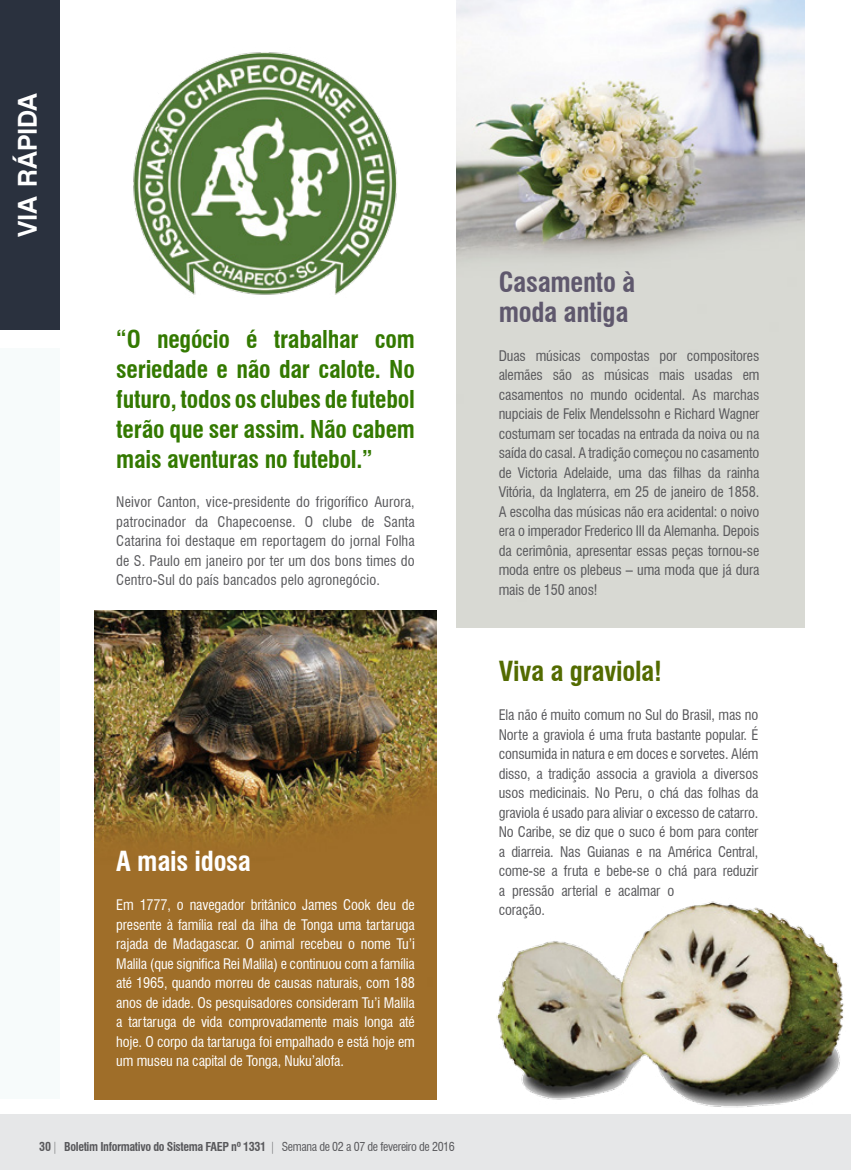
<style>
.page{position:relative;width:851px;height:1170px;background:#fff}
.page>*{position:absolute;margin:0;border:0;box-sizing:border-box;transform-origin:0 0}
.t1{font:700 condensed 27px/30px "Swiss 721 BT";letter-spacing:-.01em;color:#5f586d}
.t2{font:700 condensed 27px "Swiss 721 BT";letter-spacing:-.01em;color:#536b00}
.t3{font:700 condensed 27px "Swiss 721 BT";letter-spacing:-.01em;color:#fff}
.t4{font:27px "Chalet New York Nineteen Eighty";color:#fff}
.t5{font:700 condensed 24px/30px "Swiss 721 BT";letter-spacing:-.01em;color:#337900;text-align:justify}
.t6{font:condensed 14.25px/19.5px "Swiss 721 BT";letter-spacing:-.01em;color:#58585b;text-align:justify}
.t7{font:condensed 14.25px/19.5px "Swiss 721 BT";letter-spacing:-.01em;color:#fff;text-align:justify}
.t8{font:700 condensed 12px "Swiss 721 BT";letter-spacing:-.03em;color:#58585b}
.s1{font-weight:400}
</style>
<div class="page">
<div style="left:0;top:1113px;width:850px;height:56px;background:#e6e7e8"></div>
<img style="left:456px;top:0;width:348px;height:627px">
<div style="left:0;top:349px;width:59px;height:749px;background:#f7fbfb"></div>
<div style="left:0;top:0;width:60px;height:330px;background:#2a313e"></div>
<img style="left:133px;top:52px;width:264px;height:243px">
<img style="left:94px;top:610px;width:342px;height:488px">
<img style="left:471px;top:901px;width:379px;height:213px">
<h1 class="t4" style="left:11px;top:237px;width:146px;rotate:-90deg">VIA RÁPIDA</h1>
<h2 class="t5" style="left:116px;top:324px;width:300px">“O negócio é trabalhar com seriedade e não dar calote. No futuro, todos os clubes de futebol terão que ser assim. Não cabem mais aventuras no futebol.”</h2>
<p class="t6" style="left:116px;top:492px;width:300px">Neivor Canton, vice-presidente do frigorífico Aurora, patrocinador da Chapecoense. O clube de Santa Catarina foi destaque em reportagem do jornal Folha de S. Paulo em janeiro por ter um dos bons times do Centro-Sul do país bancados pelo agronegócio.</p>
<h1 class="t3" style="left:116px;top:844px;width:136px">A mais idosa</h1>
<p class="t7" style="left:116px;top:895px;width:300px">Em 1777, o navegador britânico James Cook deu de presente à família real da ilha de Tonga uma tartaruga rajada de Madagascar. O animal recebeu o nome Tu’i Malila (que significa Rei Malila) e continuou com a família até 1965, quando morreu de causas naturais, com 188 anos de idade. Os pesquisadores consideram Tu’i Malila a tartaruga de vida comprovadamente mais longa até hoje. O corpo da tartaruga foi empalhado e está hoje em um museu na capital de Tonga, Nuku’alofa.</p>
<p class="t8" style="left:39px;top:1138px;width:417px">30 <span class="s1">|</span> Boletim Informativo do Sistema FAEP nº 1331 <span class="s1">| Semana de 02 a 07 de fevereiro de 2016</span></p>
<h1 class="t1" style="left:498px;top:267px;width:138px">Casamento à moda antiga</h1>
<p class="t6" style="left:498px;top:346px;width:262px">Duas músicas compostas por compositores alemães são as músicas mais usadas em casamentos no mundo ocidental. As marchas nupciais de Felix Mendelssohn e Richard Wagner costumam ser tocadas na entrada da noiva ou na saída do casal. A tradição começou no casamento de Victoria Adelaide, uma das filhas da rainha Vitória, da Inglaterra, em 25 de janeiro de 1858.<br>A escolha das músicas não era acidental: o noivo era o imperador Frederico III da Alemanha. Depois da cerimônia, apresentar essas peças tornou-se moda entre os plebeus – uma moda que já dura mais de 150 anos!</p>
<h1 class="t2" style="left:498px;top:655px;width:165px">Viva a graviola!</h1>
<p class="t6" style="left:498px;top:705px;width:261px;text-align:left">Ela não é muito comum no Sul do Brasil, mas no Norte a graviola é uma fruta bastante popular. É consumida in natura e em doces e sorvetes. Além disso, a tradição associa a graviola a diversos usos medicinais. No Peru, o chá das folhas da graviola é usado para aliviar o excesso de catarro.<br>No Caribe, se diz que o suco é bom para conter a diarreia. Nas Guianas e na América Central, come-se a fruta e bebe-se o chá para reduzir a pressão arterial e acalmar o<br>coração.</p>
</div>
